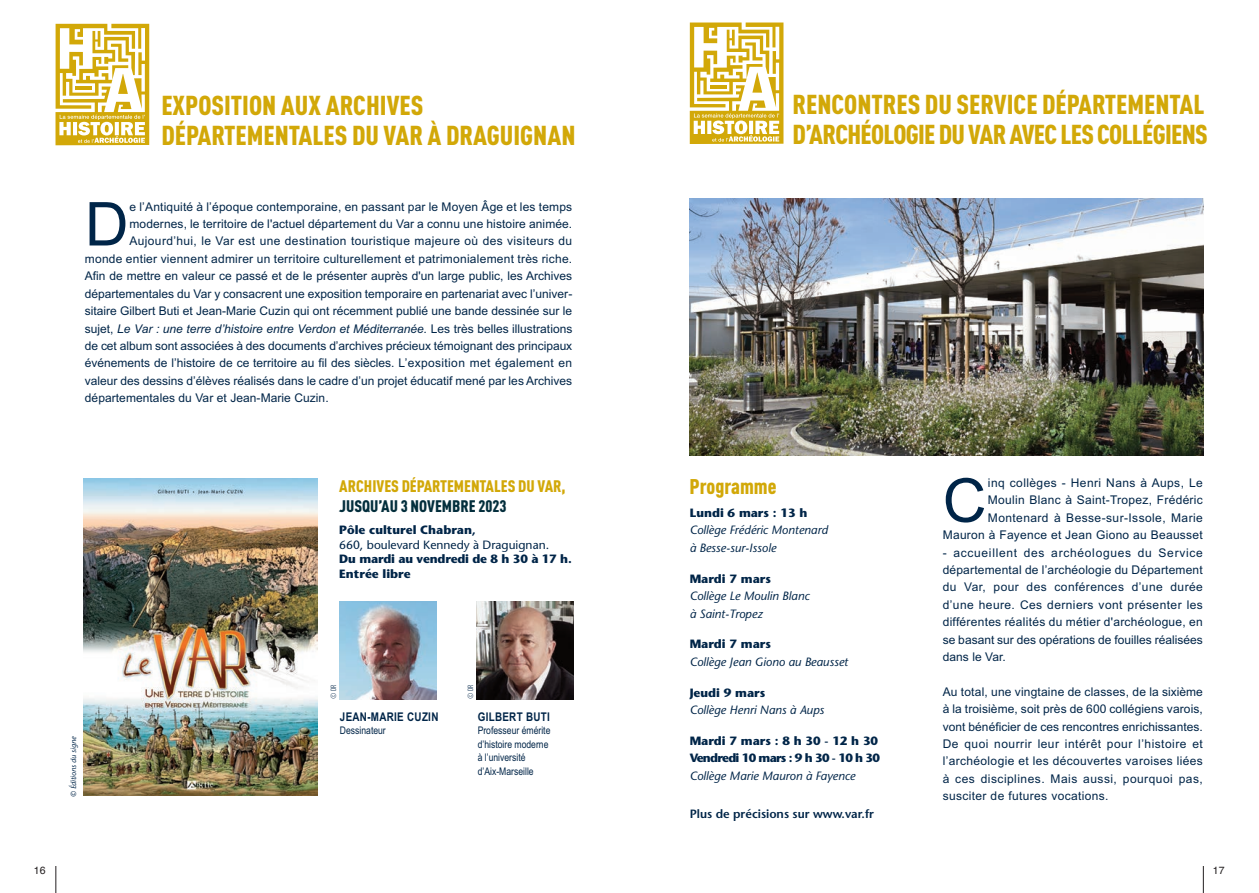
<style>
.page{position:relative;width:1259px;height:893px;background:#fff}
.page>*{position:absolute;margin:0;border:0;box-sizing:border-box;transform-origin:0 0}
.t1{font:60.6px "Arial";color:#002548}
.t2{font:900 27px "DIN Cond";color:#d2a808}
.t3{font:900 27px "DIN Cond";letter-spacing:-.025em;color:#d2a808}
.t4{font:900 21px "DIN Cond";color:#d2a808}
.t5{font:900 16.5px/19.8px "DIN Cond";color:#d2a808}
.t6{font:12px/17.4px "Arial";letter-spacing:.02em;color:#002548;text-align:justify}
.t7{font:italic 12px "Stone Sans";color:#002548}
.t8{font:700 12px "Stone Sans";color:#002548}
.t9{font:12px "Stone Sans";color:#002548}
.t10{font:600 12px "Stone Sans";color:#002548}
.t11{font:700 12px "Arial Narrow";letter-spacing:.025em;color:#002548}
.t12{font:700 12px "Stone Sans";letter-spacing:-.06em;color:#002548}
.t13{font:10.5px "Arial Narrow";color:#002548}
.t14{font:10.5px "Helvetica";color:#231f20}
.t15{font:italic 7.5px "Stone Sans";color:#002548}
.t16{font:7.5px "DIN Cond";color:#002548}
.s1{font-style:italic}
.s2{color:#032e3c}
</style>
<div class="page">
<svg style="left:1203px;top:866px;width:1px;height:27px"></svg>
<svg style="left:56px;top:866px;width:1px;height:27px"></svg>
<img style="left:689px;top:199px;width:514px;height:257px">
<svg style="left:56px;top:24px;width:93px;height:121px"></svg>
<svg style="left:690px;top:23px;width:93px;height:121px"></svg>
<img style="left:84px;top:479px;width:233px;height:316px">
<img style="left:339px;top:602px;width:97px;height:97px">
<img style="left:476px;top:602px;width:98px;height:97px">
<p class="t2" style="left:161px;top:95px;width:263px">EXPOSITION AUX ARCHIVES</p>
<p class="t2" style="left:161px;top:125px;width:416px">DÉPARTEMENTALES DU VAR À DRAGUIGNAN</p>
<p class="t6" style="left:85px;top:199px;width:489px;text-align:right">e l’Antiquité à l’époque contemporaine, en passant par le Moyen Âge et les temps modernes, le territoire de l'actuel département du Var a connu une histoire animée.<br>Aujourd’hui, le Var est une destination touristique majeure où des visiteurs du<br>monde entier viennent admirer un territoire culturellement et patrimonialement très riche.</p>
<p class="t6" style="left:85px;top:269px;width:489px">Afin de mettre en valeur ce passé et de le présenter auprès d'un large public, les Archives départementales du Var y consacrent une exposition temporaire en partenariat avec l’univer&shy;sitaire Gilbert Buti et Jean-Marie Cuzin qui ont récemment publié une bande dessinée sur le sujet, <span class="s1">Le Var : une terre d’histoire entre Verdon et Méditerranée.</span> Les très belles illustrations de cet album sont associées à des documents d’archives précieux témoignant des principaux événements de l’histoire de ce territoire au fil des siècles. L’exposition met également en valeur des dessins d’élèves réalisés dans le cadre d’un projet éducatif mené par les Archives départementales du Var et Jean-Marie Cuzin.</p>
<p class="t1" style="left:85px;top:202px;width:45px">D</p>
<p class="t5" style="left:339px;top:478px;width:228px">ARCHIVES DÉPARTEMENTALES DU VAR,<br><span class="s2">JUSQU’AU 3 NOVEMBRE 2023</span></p>
<p class="t15" style="left:71px;top:797px;width:62px;rotate:-90deg">© Éditions du signe</p>
<p class="t8" style="left:339px;top:525px;width:138px">Pôle culturel Chabran,</p>
<p class="t9" style="left:339px;top:540px;width:211px">660, boulevard Kennedy à Draguignan.</p>
<p class="t8" style="left:339px;top:554px;width:234px">Du mardi au vendredi de 8 h 30 à 17 h.</p>
<p class="t8" style="left:339px;top:569px;width:73px">Entrée libre</p>
<p class="t16" style="left:331px;top:699px;width:16px;rotate:-90deg">© DR</p>
<p class="t16" style="left:468px;top:699px;width:16px;rotate:-90deg">© DR</p>
<p class="t11" style="left:340px;top:709px;width:100px">JEAN-MARIE CUZIN</p>
<p class="t13" style="left:340px;top:727px;width:47px">Dessinateur</p>
<p class="t11" style="left:478px;top:709px;width:74px">GILBERT BUTI</p>
<p class="t13" style="left:478px;top:727px;width:74px">Professeur émérite</p>
<p class="t13" style="left:478px;top:740px;width:72px">d’histoire moderne</p>
<p class="t13" style="left:478px;top:754px;width:49px">à l’université</p>
<p class="t13" style="left:478px;top:767px;width:57px">d’Aix-Marseille</p>
<p class="t2" style="left:792px;top:95px;width:413px">RENCONTRES DU SERVICE DÉPARTEMENTAL</p>
<p class="t3" style="left:792px;top:125px;width:417px">D’ARCHÉOLOGIE DU VAR AVEC LES COLLÉGIENS</p>
<p class="t4" style="left:689px;top:479px;width:88px">Programme</p>
<p class="t8" style="left:689px;top:508px;width:119px">Lundi 6 mars : 13 h</p>
<p class="t7" style="left:689px;top:526px;width:140px">Collège Frédéric Montenard</p>
<p class="t7" style="left:689px;top:543px;width:88px">à Besse-sur-Issole</p>
<p class="t8" style="left:689px;top:574px;width:83px">Mardi 7 mars</p>
<p class="t7" style="left:689px;top:591px;width:121px">Collège Le Moulin Blanc</p>
<p class="t7" style="left:689px;top:609px;width:75px">à Saint-Tropez</p>
<p class="t8" style="left:689px;top:640px;width:83px">Mardi 7 mars</p>
<p class="t7" style="left:689px;top:657px;width:160px">Collège Jean Giono au Beausset</p>
<p class="t8" style="left:689px;top:688px;width:77px">Jeudi 9 mars</p>
<p class="t7" style="left:689px;top:705px;width:136px">Collège Henri Nans à Aups</p>
<p class="t8" style="left:689px;top:736px;width:190px">Mardi 7 mars : 8 h 30 - 12 h 30</p>
<p class="t12" style="left:689px;top:754px;width:192px">Vendredi 10 mars : 9 h 30 - 10 h 30</p>
<p class="t7" style="left:689px;top:771px;width:167px">Collège Marie Mauron à Fayence</p>
<p class="t10" style="left:689px;top:809px;width:186px">Plus de précisions sur www.var.fr</p>
<p class="t1" style="left:942px;top:478px;width:45px">C</p>
<p class="t6" style="left:942px;top:475px;width:262px;text-align:right">inq collèges - Henri Nans à Aups, Le<br>Moulin Blanc à Saint-Tropez, Frédéric Montenard à Besse-sur-Issole, Marie<br>Mauron à Fayence et Jean Giono au Beausset</p>
<p class="t6" style="left:942px;top:545px;width:262px">- accueillent des archéologues du Service départemental de l’archéologie du Département du Var, pour des conférences d’une durée d’une heure. Ces derniers vont présenter les différentes réalités du métier d'archéologue, en se basant sur des opérations de fouilles réalisées dans le Var.</p>
<p class="t6" style="left:942px;top:684px;width:262px">Au total, une vingtaine de classes, de la sixième à la troisième, soit près de 600 collégiens varois, vont bénéficier de ces rencontres enrichissantes.<br>De quoi nourrir leur intérêt pour l’histoire et l’archéologie et les découvertes varoises liées à ces disciplines. Mais aussi, pourquoi pas, susciter de futures vocations.</p>
<p class="t14" style="left:34px;top:866px;width:13px">16</p>
<p class="t14" style="left:1213px;top:866px;width:13px">17</p>
</div>
